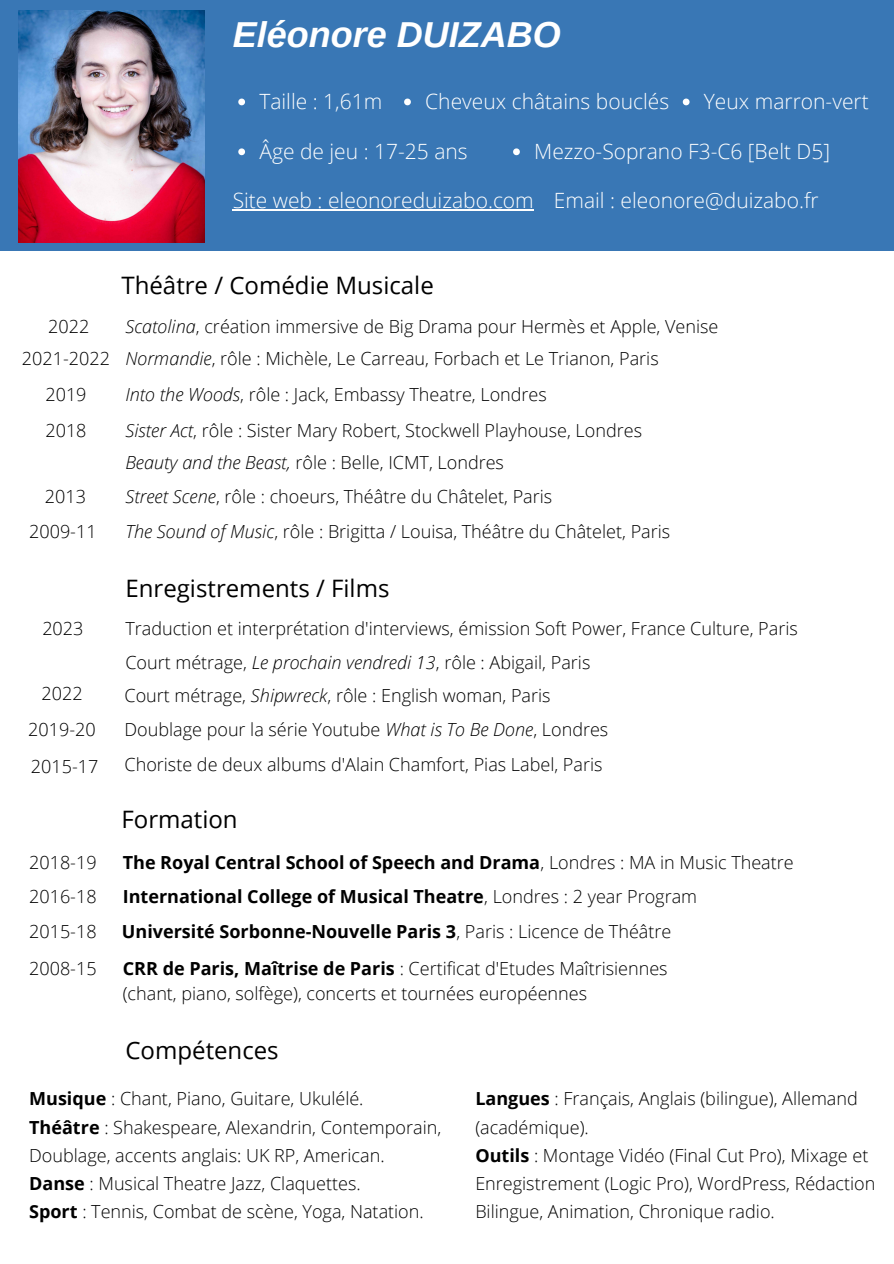
<style>
.page{position:relative;width:894px;height:1264px;background:#fff}
.page>*{position:absolute;margin:0;border:0;box-sizing:border-box;transform-origin:0 0}
.t1{font:italic 700 36px "Arimo";color:#fff}
.t2{font:24px "Open Sans";color:#000}
.t3{font:300 21px "Open Sans";color:#fff}
.t4{font:300 18px/28.2px "Open Sans";color:#000}
.t5{font:700 18px "Open Sans";color:#000}
.s1{font-style:italic}
.s2{font-weight:300}
.s3{font-weight:700}
</style>
<div class="page">
<div style="left:0;top:0;width:893px;height:250px;background:#3977b5"></div>
<img style="left:18px;top:10px;width:186px;height:232px">
<svg style="left:238px;top:99px;width:7px;height:6px"></svg>
<svg style="left:682px;top:99px;width:7px;height:6px"></svg>
<svg style="left:404px;top:99px;width:7px;height:6px"></svg>
<hr style="left:232px;top:209px;width:301px;height:2px;background:#fff">
<svg style="left:238px;top:148px;width:7px;height:7px"></svg>
<svg style="left:513px;top:148px;width:6px;height:7px"></svg>
<p class="t1" style="left:232px;top:15px;width:329px">Eléonore DUIZABO</p>
<p class="t3" style="left:259px;top:86px;width:124px">Taille : 1,61m</p>
<p class="t3" style="left:425px;top:86px;width:245px">Cheveux châtains bouclés</p>
<p class="t3" style="left:703px;top:86px;width:166px">Yeux marron-vert</p>
<p class="t3" style="left:259px;top:136px;width:210px">Âge de jeu : 17-25 ans</p>
<p class="t3" style="left:534px;top:136px;width:297px">Mezzo-Soprano F3-C6 [Belt D5]</p>
<p class="t3" style="left:232px;top:186px;width:302px">Site web : eleonoreduizabo.com</p>
<p class="t3" style="left:553px;top:186px;width:266px">Email : eleonore@duizabo.fr</p>
<p class="t2" style="left:121px;top:268px;width:314px">Théâtre / Comédie Musicale</p>
<p class="t4" style="left:48px;top:311px;width:43px">2022</p>
<p class="t4" style="left:125px;top:311px;width:594px"><span class="s1">Scatolina</span>, création immersive de Big Drama pour Hermès et Apple, Venise</p>
<p class="t4" style="left:22px;top:344px;width:89px">2021-2022</p>
<p class="t4" style="left:125px;top:344px;width:534px"><span class="s1">Normandie</span>, rôle : Michèle, Le Carreau, Forbach et Le Trianon, Paris</p>
<p class="t4" style="left:45px;top:380px;width:43px">2019</p>
<p class="t4" style="left:45px;top:415px;width:43px">2018</p>
<p class="t4" style="left:45px;top:481px;width:43px">2013</p>
<p class="t4" style="left:29px;top:517px;width:69px">2009-11</p>
<p class="t4" style="left:125px;top:380px;width:423px"><span class="s1">Into the Woods</span>, rôle : Jack, Embassy Theatre, Londres</p>
<p class="t4" style="left:125px;top:415px;width:518px"><span class="s1">Sister Act</span>, rôle : Sister Mary Robert, Stockwell Playhouse, Londres</p>
<p class="t4" style="left:125px;top:447px;width:380px"><span class="s1">Beauty and the Beast,</span> rôle : Belle, ICMT, Londres</p>
<p class="t4" style="left:125px;top:481px;width:428px"><span class="s1">Street Scene</span>, rôle : choeurs, Théâtre du Châtelet, Paris</p>
<p class="t4" style="left:125px;top:517px;width:546px"><span class="s1">The Sound of Music</span>, rôle : Brigitta / Louisa, Théâtre du Châtelet, Paris</p>
<p class="t2" style="left:125px;top:571px;width:265px">Enregistrements / Films</p>
<p class="t4" style="left:42px;top:613px;width:43px">2023</p>
<p class="t4" style="left:125px;top:614px;width:673px">Traduction et interprétation d'interviews, émission Soft Power, France Culture, Paris</p>
<p class="t4" style="left:125px;top:647px;width:466px">Court métrage, <span class="s1">Le prochain vendredi 13</span>, rôle : Abigail, Paris</p>
<p class="t4" style="left:41px;top:678px;width:43px">2022</p>
<p class="t4" style="left:124px;top:680px;width:427px">Court métrage, <span class="s1">Shipwreck</span>, rôle : English woman, Paris</p>
<p class="t4" style="left:28px;top:714px;width:69px">2019-20</p>
<p class="t4" style="left:124px;top:714px;width:485px">Doublage pour la série Youtube <span class="s1">What is To Be Done</span>, Londres</p>
<p class="t4" style="left:31px;top:751px;width:69px">2015-17</p>
<p class="t4" style="left:124px;top:749px;width:479px">Choriste de deux albums d'Alain Chamfort, Pias Label, Paris</p>
<p class="t4" style="left:29px;top:848px;width:69px">2018-19</p>
<p class="t2" style="left:121px;top:801px;width:118px">Formation</p>
<p class="t5" style="left:123px;top:850px;width:672px">The Royal Central School of Speech and Drama<span class="s2">, Londres : MA in Music Theatre</span></p>
<p class="t4" style="left:29px;top:882px;width:69px">2016-18</p>
<p class="t5" style="left:123px;top:884px;width:575px">International College of Musical Theatre<span class="s2">, Londres : 2 year Program</span></p>
<p class="t4" style="left:29px;top:917px;width:69px">2015-18</p>
<p class="t5" style="left:122px;top:919px;width:550px">Université Sorbonne-Nouvelle Paris 3<span class="s2">, Paris : Licence de Théâtre</span></p>
<p class="t4" style="left:29px;top:953px;width:69px">2008-15</p>
<p class="t4" style="left:123px;top:953px;width:546px"><span class="s3">CRR de Paris, Maîtrise de Paris</span> : Certificat d'Etudes Maîtrisiennes</p>
<p class="t4" style="left:123px;top:978px;width:465px">(chant, piano, solfège), concerts et tournées européennes</p>
<p class="t2" style="left:125px;top:1033px;width:155px">Compétences</p>
<p class="t4" style="left:29px;top:1084px;width:336px"><span class="s3">Musique</span> : Chant, Piano, Guitare, Ukulélé.</p>
<p class="t4" style="left:29px;top:1112px;width:413px"><span class="s3">Théâtre</span> : Shakespeare, Alexandrin, Contemporain,<br>Doublage, accents anglais: UK RP, American.</p>
<p class="t4" style="left:29px;top:1168px;width:333px"><span class="s3">Danse</span> : Musical Theatre Jazz, Claquettes.</p>
<p class="t4" style="left:29px;top:1196px;width:396px"><span class="s3">Sport</span> : Tennis, Combat de scè ne, Yoga, Natation.</p>
<p class="t4" style="left:475px;top:1084px;width:384px"><span class="s3">Langues</span> : Français, Anglais (bilingue), Allemand (académique).</p>
<p class="t4" style="left:475px;top:1140px;width:401px"><span class="s3">Outils</span> : Montage Vidéo (Final Cut Pro), Mixage et<br>Enregistrement (Logic Pro), WordPress, Rédaction<br>Bilingue, Animation, Chronique radio.</p>
</div>
